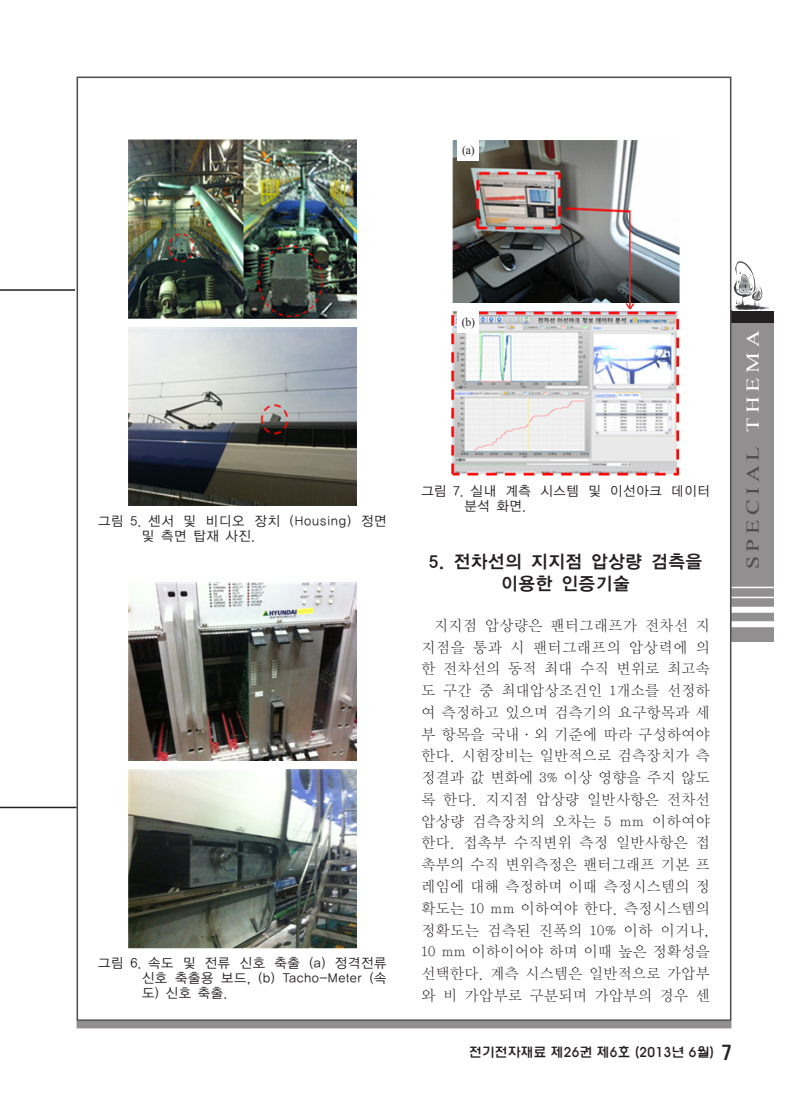
<style>
.page{position:relative;width:808px;height:1106px;background:#fff}
.page>*{position:absolute;margin:0;border:0;box-sizing:border-box;transform-origin:0 0}
.t1{font:18px/21.8px "YDIYGO140 KSCPC EUC H";letter-spacing:-.015em;color:#231f20;text-align:center}
.t2{font:18px "Times New Roman";letter-spacing:.2em;color:#4b4c4d;scale:1.3 1}
.t3{font:15px/21.8px "YDIY Mj O110 KSCPC EUC H";letter-spacing:-.015em;color:#231f20;text-align:justify}
.t4{font:13.5px/15px "YDIYGO120 KSCPC EUC H";color:#231f20}
.t5{font:13.5px "H Ywul M";letter-spacing:-.015em;color:#231f20}
.t6{font:12px "Times New Roman";color:#231f20}
.s1{color:#fff}
.s2{font-family:"H2 hdr M";font-size:18px}
</style>
<div class="page">
<div style="left:731px;top:310px;width:43px;height:13px;background:#231f20"></div>
<div style="left:731px;top:323px;width:43px;height:319px;background:#918f8f"></div>
<img style="left:732px;top:261px;width:38px;height:49px">
<div style="left:77px;top:1020px;width:654px;height:8px;background:#918f8f"></div>
<hr style="left:0;top:289px;width:75px;height:2px;background:#231f20">
<hr style="left:0;top:806px;width:77px;height:2px;background:#231f20">
<hr style="left:731px;top:586px;width:43px;height:2px;background:#fff">
<hr style="left:731px;top:596px;width:43px;height:2px;background:#fff">
<div style="left:731px;top:606px;width:43px;height:6px;background:#fff"></div>
<div style="left:731px;top:621px;width:43px;height:6px;background:#fff"></div>
<img style="left:129px;top:140px;width:227px;height:178px">
<img style="left:129px;top:327px;width:227px;height:178px">
<img style="left:129px;top:582px;width:227px;height:179px">
<img style="left:129px;top:769px;width:227px;height:179px">
<img style="left:452px;top:311px;width:226px;height:164px">
<img style="left:452px;top:140px;width:227px;height:162px">
<img style="left:630px;top:209px;width:49px;height:10px">
<hr style="left:629px;top:210px;width:1px;height:99px;background:#ee2928">
<svg style="left:624px;top:301px;width:12px;height:9px"></svg>
<div style="left:458px;top:139px;width:21px;height:22px;background:#fff"></div>
<div style="left:458px;top:311px;width:21px;height:21px;background:#fff"></div>
<p class="t6" style="left:462px;top:142px;width:14px">(a)</p>
<p class="t4" style="left:142px;top:513px;width:247px;text-indent:-44px">그림 5. 센서 및 비디오 장치 (Housing) 정면 및 측면 탑재 사진.</p>
<p class="t4" style="left:142px;top:956px;width:247px;text-align:justify;text-indent:-44px">그림 6. 속도 및 전류 신호 축출 (a) 정격전류 신호 축출용 보드, (b) Tacho-Meter (속 도) 신호 축출.</p>
<p class="t6" style="left:462px;top:314px;width:15px">(b)</p>
<p class="t4" style="left:464px;top:483px;width:248px;text-indent:-43px">그림 7. 실내 계측 시스템 및 이선아크 데이터 분석 화면.</p>
<p class="t1" style="left:428px;top:551px;width:276px">5. 전차선의 지지점 압상량 검측을 이용한 인증기술</p>
<p class="t3" style="left:421px;top:615px;width:291px;text-indent:13px">지지점 압상량은 팬터그래프가 전차선 지 지점을 통과 시 팬터그래프의 압상력에 의 한 전차선의 동적 최대 수직 변위로 최고속 도 구간 중 최대압상조건인 1개소를 선정하 여 측정하고 있으며 검측기의 요구항목과 세 부 항목을 국내·외 기준에 따라 구성하여야 한다. 시험장비는 일반적으로 검측장치가 측 정결과 값 변화에 3% 이상 영향을 주지 않도 록 한다. 지지점 압상량 일반사항은 전차선 압상량 검측장치의 오차는 5 mm 이하여야 한다. 접촉부 수직변위 측정 일반사항은 접 촉부의 수직 변위측정은 팬터그래프 기본 프 레임에 대해 측정하며 이때 측정시스템의 정 확도는 10 mm 이하여야 한다. 측정시스템의 정확도는 검측된 진폭의 10% 이하 이거나, 10 mm 이하이어야 하며 이때 높은 정확성을 선택한다. 계측 시스템은 일반적으로 가압부 와 비 가압부로 구분되며 가압부의 경우 센</p>
<p class="t2" style="left:740px;top:569px;width:185px;rotate:-90deg">SPECIAL <span class="s1">THEMA</span></p>
<p class="t5" style="left:469px;top:1045px;width:264px">전기전자재료 제26권 제6호 (2013년 6월) <span class="s2">7</span></p>
</div>
